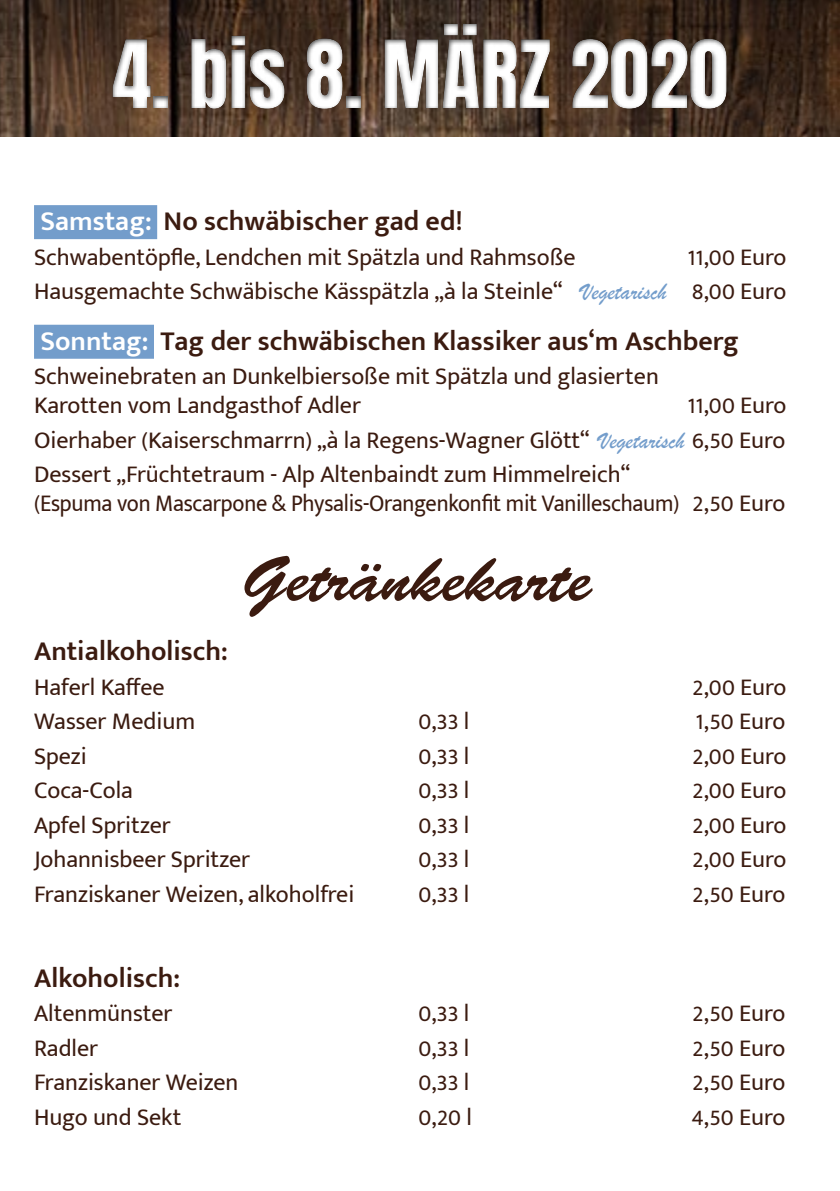
<style>
.page{position:relative;width:840px;height:1191px;background:#fff}
.page>*{position:absolute;margin:0;border:0;box-sizing:border-box;transform-origin:0 0}
.t1{font:80px "Anton";color:#fff}
.t2{font:64px "Brush Script Std";color:#3b1b10}
.t3{font:600 28px "Mukta Mahee";color:#3b1b10}
.t4{font:24px/34.4px "Mukta Mahee";color:#3b1b10;text-align:right}
.t5{font:24px "Mukta Mahee";color:#3b1b10;scale:.93 1}
.s1{color:#fff}
.s2{font-family:"Brush Script";color:#739dcb}
</style>
<div class="page">
<div style="left:0;top:0;width:839px;height:138px;background:#000;opacity:.75"></div>
<div style="left:34px;top:205px;width:123px;height:34px;background:#739dcb"></div>
<div style="left:34px;top:325px;width:120px;height:34px;background:#739dcb"></div>
<h1 class="t1" style="left:112px;top:34px;width:617px">4. bis 8. MÄRZ 2020</h1>
<p class="t3" style="left:40px;top:204px;width:423px"><span class="s1">Samstag:</span> No schwäbischer gad ed!</p>
<p class="t4" style="left:34px;top:239px;width:542px">Schwabentöpfle, Lendchen mit Spätzla und Rahmsoße</p>
<p class="t4" style="left:34px;top:239px;width:753px">11,00 Euro<br>Hausgemachte Schwäbische Kässpätzla „à la Steinle“ <span class="s2">Vegetarisch</span> 8,00 Euro</p>
<p class="t3" style="left:40px;top:324px;width:699px"><span class="s1">Sonntag:</span> Tag der schwäbischen Klassiker aus‘m Aschberg</p>
<p class="t4" style="left:34px;top:361px;width:626px;line-height:28.8px;text-align:left">Schweinebraten an Dunkelbiersoße mit Spätzla und glasierten<br>Karotten vom Landgasthof Adler</p>
<p class="t4" style="left:34px;top:387px;width:753px;text-align:justify;text-indent:653px">11,00 Euro Oierhaber (Kaiserschmarrn) „à la Regens-Wagner Glött“ <span class="s2">Vegetarisch</span> 6,50 Euro Dessert „Früchtetraum - Alp Altenbaindt zum Himmelreich“</p>
<p class="t5" style="left:34px;top:488px;width:808px">(Espuma von Mascarpone &amp; Physalis-Orangenkonfit mit Vanilleschaum) 2,50 Euro</p>
<h2 class="t2" style="left:242px;top:543px;width:350px">Getränkekarte</h2>
<p class="t3" style="left:34px;top:634px;width:195px">Antialkoholisch:</p>
<p class="t4" style="left:34px;top:669px;width:132px">Haferl Kaffee</p>
<p class="t4" style="left:692px;top:669px;width:95px">2,00 Euro</p>
<p class="t4" style="left:34px;top:704px;width:162px">Wasser Medium</p>
<p class="t4" style="left:418px;top:704px;width:52px">0,33 l</p>
<p class="t4" style="left:695px;top:704px;width:91px">1,50 Euro</p>
<p class="t4" style="left:34px;top:738px;width:54px">Spezi</p>
<p class="t4" style="left:418px;top:738px;width:52px">0,33 l</p>
<p class="t4" style="left:692px;top:738px;width:95px">2,00 Euro</p>
<p class="t4" style="left:34px;top:772px;width:100px">Coca-Cola</p>
<p class="t4" style="left:418px;top:772px;width:52px">0,33 l</p>
<p class="t4" style="left:692px;top:772px;width:95px">2,00 Euro</p>
<p class="t4" style="left:34px;top:807px;width:138px">Apfel Spritzer</p>
<p class="t4" style="left:418px;top:807px;width:52px">0,33 l</p>
<p class="t4" style="left:692px;top:807px;width:95px">2,00 Euro</p>
<p class="t4" style="left:34px;top:841px;width:217px">Johannisbeer Spritzer</p>
<p class="t4" style="left:418px;top:841px;width:52px">0,33 l</p>
<p class="t4" style="left:692px;top:841px;width:95px">2,00 Euro</p>
<p class="t4" style="left:34px;top:876px;width:321px">Franziskaner Weizen, alkoholfrei</p>
<p class="t4" style="left:418px;top:876px;width:52px">0,33 l</p>
<p class="t4" style="left:692px;top:876px;width:94px">2,50 Euro</p>
<p class="t3" style="left:34px;top:960px;width:147px">Alkoholisch:</p>
<p class="t4" style="left:34px;top:995px;width:140px">Altenmünster</p>
<p class="t4" style="left:418px;top:995px;width:52px">0,33 l</p>
<p class="t4" style="left:692px;top:995px;width:94px">2,50 Euro</p>
<p class="t4" style="left:34px;top:1030px;width:66px">Radler</p>
<p class="t4" style="left:418px;top:1030px;width:52px">0,33 l</p>
<p class="t4" style="left:692px;top:1030px;width:94px">2,50 Euro</p>
<p class="t4" style="left:34px;top:1064px;width:206px">Franziskaner Weizen</p>
<p class="t4" style="left:418px;top:1064px;width:52px">0,33 l</p>
<p class="t4" style="left:692px;top:1064px;width:94px">2,50 Euro</p>
<p class="t4" style="left:34px;top:1099px;width:149px">Hugo und Sekt</p>
<p class="t4" style="left:418px;top:1099px;width:55px">0,20 l</p>
<p class="t4" style="left:691px;top:1099px;width:95px">4,50 Euro</p>
</div>
